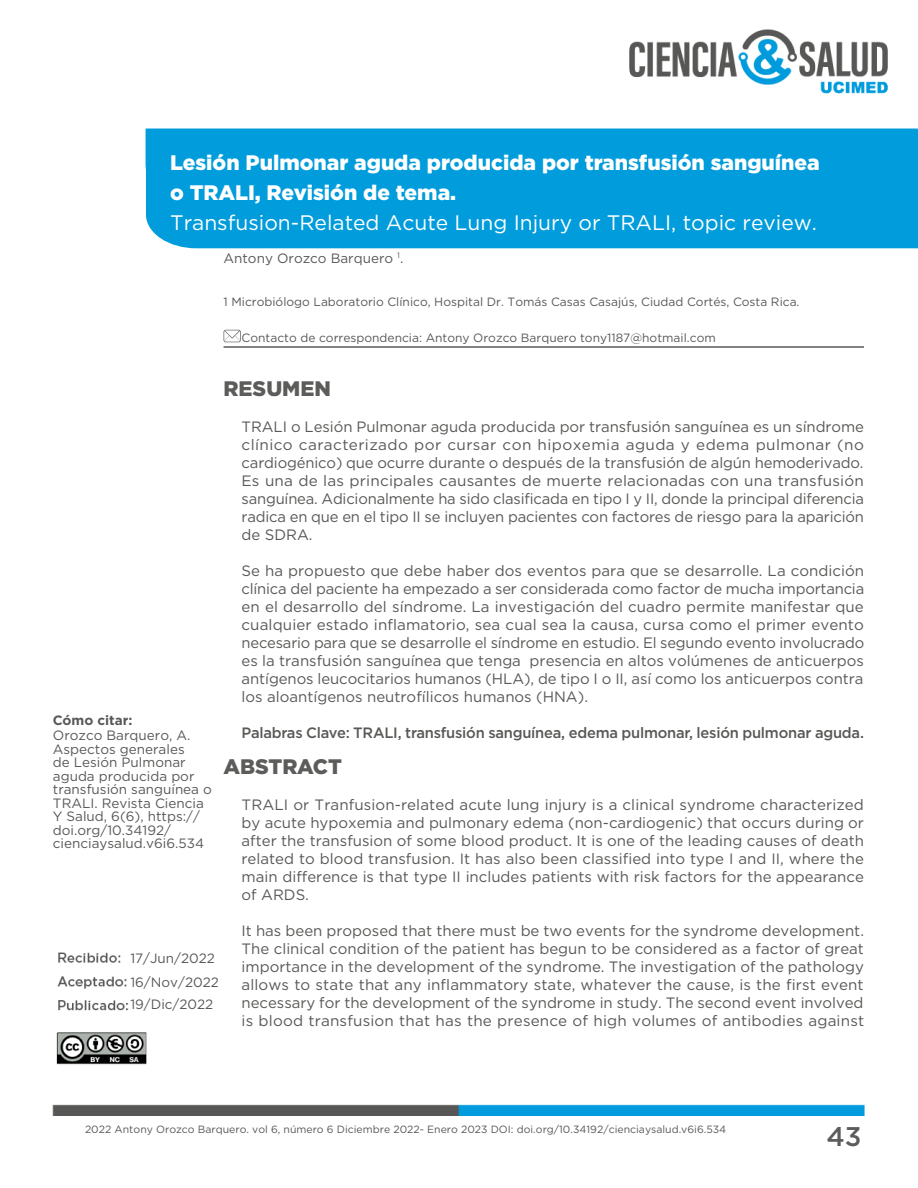
<style>
.page{position:relative;width:918px;height:1188px;background:#fff}
.page>*{position:absolute;margin:0;border:0;box-sizing:border-box;transform-origin:0 0}
.t1{font:500 27px "Gotham";color:#5c5c5b}
.Estilo_de_títulos_en{font:900 21px/30px "Gotham";color:#fff}
.Estilo_de_títulos_en-2{font:21px "Gotham";color:#fff}
.RESUMEN_y_ABSt{font:900 21px "Gotham";color:#5c5c5b}
.Cuerpo_de_resumen{font:15px/18px "Gotham";color:#585856;text-align:justify}
.Palabras_clave{font:500 15px "Gotham";letter-spacing:-.015em;color:#585856}
.Estilo_de_como_citar{font:13.5px/13.5px "Gotham";color:#585856}
.Nombres_de_autores{font:13.5px "Gotham";color:#585856}
.t2{font:700 13.5px "Gotham";color:#585856}
.Afiliaciones{font:12px "Gotham";color:#585856}
.Contacto{font:12px "Gotham";color:#585856}
.Estilo_de_pie_de_pag{font:10.5px "Gotham";color:#585856}
</style>
<div class="page">
<img style="left:52px;top:29px;width:866px;height:1087px">
<div style="left:146px;top:130px;width:772px;height:118px;background:#009cdb"></div>
<hr style="left:224px;top:346px;width:640px;height:2px;background:#585856">
<svg style="left:224px;top:330px;width:17px;height:12px"></svg>
<p class="Estilo_de_títulos_en" style="left:170px;top:148px;width:651px">Lesión Pulmonar aguda producida por transfusión sanguínea o TRALI, Revisión de tema.</p>
<p class="Estilo_de_títulos_en-2" style="left:170px;top:211px;width:648px">Transfusion-Related Acute Lung Injury or TRALI, topic review.</p>
<p class="Nombres_de_autores" style="left:224px;top:251px;width:181px">Antony Orozco Barquero <sup>1</sup>.</p>
<p class="Afiliaciones" style="left:224px;top:295px;width:578px">1 Microbiólogo Laboratorio Clínico, Hospital Dr. Tomás Casas Casajús, Ciudad Cortés, Costa Rica.</p>
<p class="Contacto" style="left:242px;top:331px;width:476px">Contacto de correspondencia: Antony Orozco Barquero tony1187@hotmail.com</p>
<p class="RESUMEN_y_ABSt" style="left:224px;top:376px;width:109px">RESUMEN</p>
<p class="Cuerpo_de_resumen" style="left:242px;top:417px;width:624px">TRALI o Lesión Pulmonar aguda producida por transfusión sanguínea es un síndrome clínico caracterizado por cursar con hipoxemia aguda y edema pulmonar (no cardiogénico) que ocurre durante o después de la transfusión de algún hemoderivado.<br>Es una de las principales causantes de muerte relacionadas con una transfusión sanguínea. Adicionalmente ha sido clasificada en tipo I y II, donde la principal diferencia radica en que en el tipo II se incluyen pacientes con factores de riesgo para la aparición de SDRA.</p>
<p class="Cuerpo_de_resumen" style="left:242px;top:561px;width:624px">Se ha propuesto que debe haber dos eventos para que se desarrolle. La condición clínica del paciente ha empezado a ser considerada como factor de mucha importancia en el desarrollo del síndrome. La investigación del cuadro permite manifestar que cualquier estado inflamatorio, sea cual sea la causa, cursa como el primer evento necesario para que se desarrolle el síndrome en estudio. El segundo evento involucrado es la transfusión sanguínea que tenga presencia en altos volúmenes de anticuerpos antígenos leucocitarios humanos (HLA), de tipo I o II, así como los anticuerpos contra los aloantígenos neutrofílicos humanos (HNA).</p>
<p class="Palabras_clave" style="left:242px;top:723px;width:624px">Palabras Clave: TRALI, transfusión sanguínea, edema pulmonar, lesión pulmonar aguda.</p>
<p class="RESUMEN_y_ABSt" style="left:224px;top:754px;width:120px">ABSTRACT</p>
<p class="Cuerpo_de_resumen" style="left:242px;top:795px;width:624px">TRALI or Tranfusion-related acute lung injury is a clinical syndrome characterized by acute hypoxemia and pulmonary edema (non-cardiogenic) that occurs during or after the transfusion of some blood product. It is one of the leading causes of death related to blood transfusion. It has also been classified into type I and II, where the main difference is that type II includes patients with risk factors for the appearance of ARDS.</p>
<p class="Cuerpo_de_resumen" style="left:242px;top:921px;width:624px">It has been proposed that there must be two events for the syndrome development.<br>The clinical condition of the patient has begun to be considered as a factor of great importance in the development of the syndrome. The investigation of the pathology allows to state that any inflammatory state, whatever the cause, is the first event necessary for the development of the syndrome in study. The second event involved is blood transfusion that has the presence of high volumes of antibodies against</p>
<p class="t2" style="left:53px;top:711px;width:81px">Cómo citar:</p>
<p class="Estilo_de_como_citar" style="left:53px;top:728px;width:160px">Orozco Barquero, A.<br>Aspectos generales<br>de Lesión Pulmonar aguda producida por transfusión sanguínea o<br>TRALI. Revista Ciencia<br>Y Salud, 6(6), https:// doi.org/10.34192/ cienciaysalud.v6i6.534</p>
<p class="Estilo_de_como_citar" style="left:130px;top:951px;width:86px">17/Jun/2022</p>
<p class="Estilo_de_como_citar" style="left:130px;top:975px;width:90px">16/Nov/2022</p>
<p class="Estilo_de_como_citar" style="left:130px;top:997px;width:85px">19/Dic/2022</p>
<p class="Estilo_de_pie_de_pag" style="left:85px;top:1123px;width:643px">2022 Antony Orozco Barquero. vol 6, número 6 Diciembre 2022- Enero 2023 DOI: doi.org/10.34192/cienciaysalud.v6i6.534</p>
<h1 class="t1" style="left:826px;top:1119px;width:37px">43</h1>
</div>
